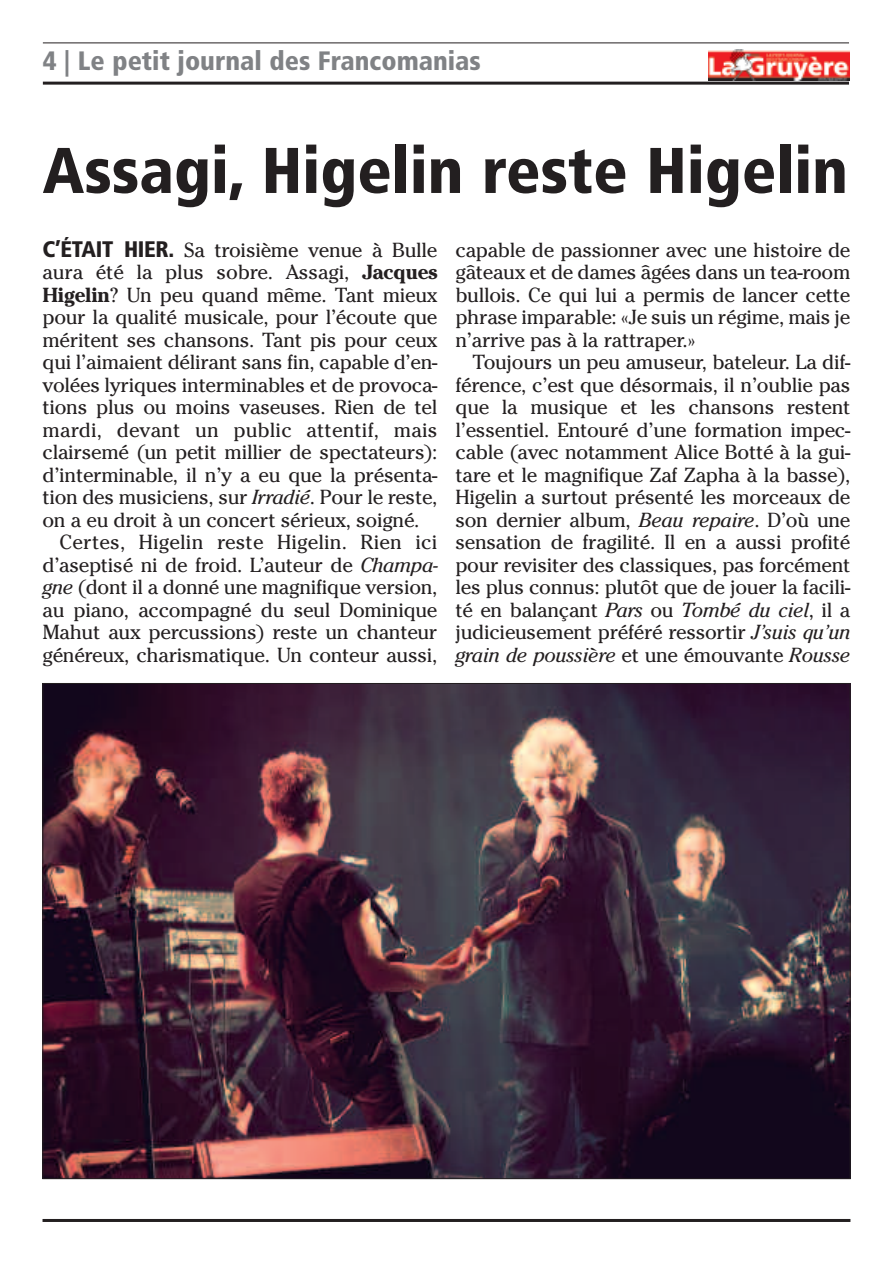
<style>
.page{position:relative;width:893px;height:1263px;background:#fff}
.page>*{position:absolute;margin:0;border:0;box-sizing:border-box;transform-origin:0 0}
.t1{font:900 condensed 64.5px "Frutiger";color:#231f20}
.t2{font:900 condensed 26.55px "Frutiger";color:#808285}
.t3{font:20.25px/22.5px "Cheltenham";letter-spacing:-.015em;color:#231f20;text-align:justify}
.t4{font:20.25px "Cheltenham";letter-spacing:.005em;color:#231f20}
.s1{font-family:"Frutiger";font-weight:900;font-stretch:condensed;font-size:22.5px}
.s2{font-weight:700}
.s3{font-style:italic}
</style>
<div class="page">
<hr style="left:43px;top:1219px;width:807px;height:3px;background:#231f20">
<svg style="left:708px;top:49px;width:141px;height:33px"></svg>
<img style="left:708px;top:50px;width:141px;height:31px">
<hr style="left:43px;top:43px;width:806px;height:1px;background:#231f20">
<hr style="left:43px;top:82px;width:806px;height:3px;background:#231f20">
<img style="left:45px;top:685px;width:803px;height:492px">
<h2 class="t2" style="left:43px;top:50px;width:439px">4 | Le petit journal des Francomanias</h2>
<h1 class="t1" style="left:43px;top:145px;width:807px">Assagi, Higelin reste Higelin</h1>
<p class="t3" style="left:43px;top:238px;width:396px"><span class="s1">C’ÉTAIT HIER.</span> Sa troisième venue à Bulle</p>
<p class="t3" style="left:43px;top:261px;width:396px">aura été la plus sobre. Assagi, <span class="s2">Jacques</span></p>
<p class="t3" style="left:43px;top:283px;width:396px"><span class="s2">Higelin</span>? Un peu quand même. Tant mieux</p>
<p class="t3" style="left:43px;top:306px;width:396px">pour la qualité musicale, pour l’écoute que</p>
<p class="t3" style="left:43px;top:328px;width:396px">méritent ses chansons. Tant pis pour ceux</p>
<p class="t3" style="left:43px;top:351px;width:396px">qui l’aimaient délirant sans fin, capable d’en-</p>
<p class="t3" style="left:43px;top:373px;width:396px">volées lyriques interminables et de provoca-</p>
<p class="t3" style="left:43px;top:396px;width:396px">tions plus ou moins vaseuses. Rien de tel</p>
<p class="t4" style="left:43px;top:418px;width:396px">mardi, devant un public attentif, mais</p>
<p class="t3" style="left:43px;top:441px;width:396px">clairsemé (un petit millier de spectateurs):</p>
<p class="t3" style="left:43px;top:463px;width:396px">d’interminable, il n’y a eu que la présenta-</p>
<p class="t3" style="left:43px;top:486px;width:396px">tion des musiciens, sur <span class="s3">Irradié</span>. Pour le reste,</p>
<p class="t3" style="left:43px;top:508px;width:378px">on a eu droit à un concert sérieux, soigné.</p>
<p class="t4" style="left:60px;top:530px;width:379px">Certes, Higelin reste Higelin. Rien ici</p>
<p class="t3" style="left:43px;top:553px;width:397px">d’aseptisé ni de froid. L’auteur de <span class="s3">Champa-</span></p>
<p class="t3" style="left:43px;top:576px;width:396px"><span class="s3">gne</span> (dont il a donné une magnifique version,</p>
<p class="t3" style="left:43px;top:598px;width:396px">au piano, accompagné du seul Dominique</p>
<p class="t3" style="left:43px;top:621px;width:396px">Mahut aux percussions) reste un chanteur</p>
<p class="t3" style="left:43px;top:643px;width:396px">généreux, charismatique. Un conteur aussi,</p>
<p class="t3" style="left:455px;top:238px;width:396px">capable de passionner avec une histoire de gâteaux et de dames âgées dans un tea-room bullois. Ce qui lui a permis de lancer cette phrase imparable: «Je suis un régime, mais je n’arrive pas à la rattraper.»</p>
<p class="t3" style="left:455px;top:351px;width:396px;text-indent:17px">Toujours un peu amuseur, bateleur. La dif&shy;férence, c’est que désormais, il n’oublie pas que la musique et les chansons restent l’essentiel. Entouré d’une formation impec&shy;cable (avec notamment Alice Botté à la gui&shy;tare et le magnifique Zaf Zapha à la basse), Higelin a surtout présenté les morceaux de son dernier album, <span class="s3">Beau repaire</span>. D’où une sensation de fragilité. Il en a aussi profité pour revisiter des classiques, pas forcément les plus connus: plutôt que de jouer la facili&shy;té en balançant <span class="s3">Pars</span> ou <span class="s3">Tombé du ciel</span>, il a judicieusement préféré ressortir <span class="s3">J’suis qu’un grain de poussière</span> et une émouvante <span class="s3">Rousse</span></p>
</div>
